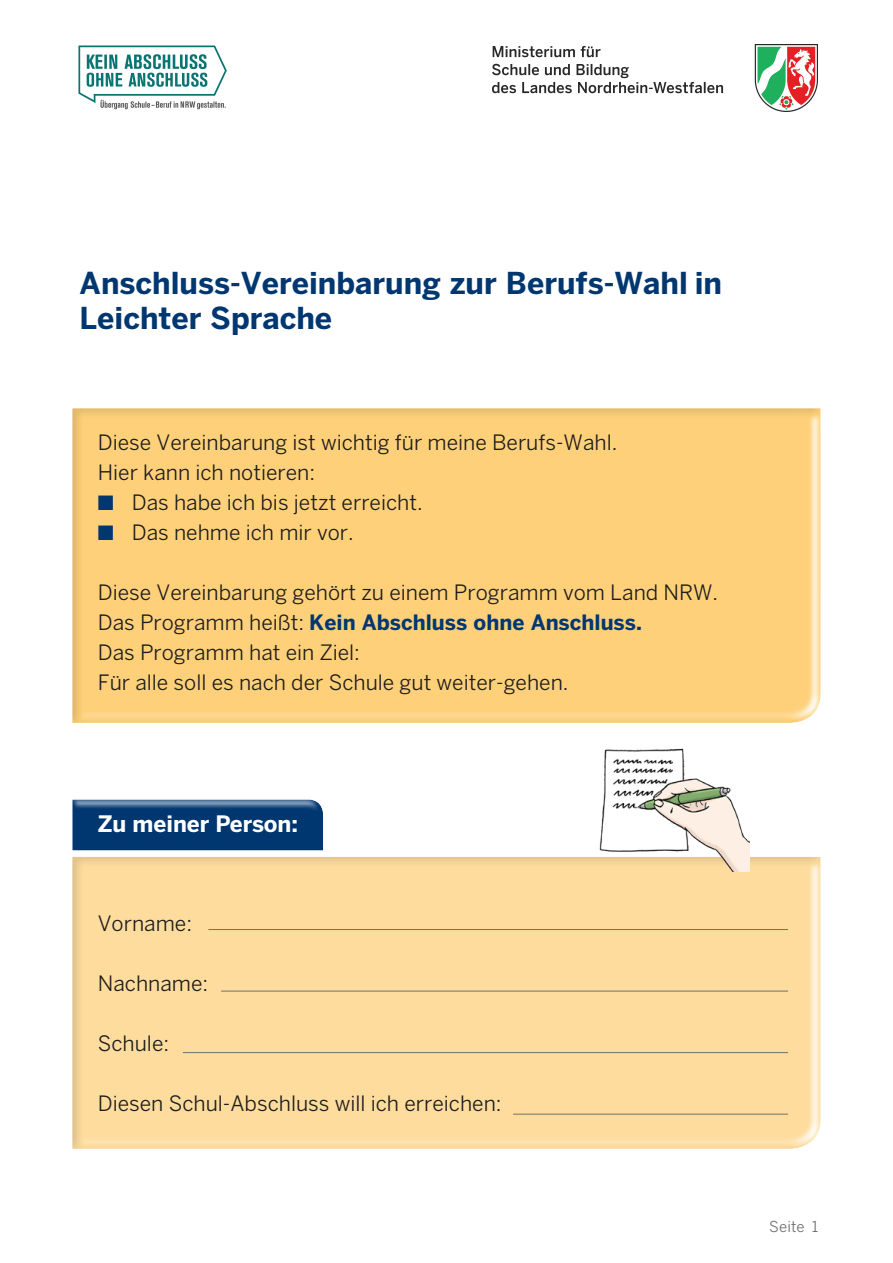
<style>
.page{position:relative;width:893px;height:1263px;background:#fff}
.page>*{position:absolute;margin:0;border:0;box-sizing:border-box;transform-origin:0 0}
.t1{font:700 30px/35.4px "Benton Sans";color:#003770}
.t2{font:700 22.5px "Benton Sans";color:#fff}
.t3{font:21px/30px "Benton Sans";color:#1d1d1b}
.t4{font:15px "Benton Sans";letter-spacing:.015em;color:#706f6f}
.s1{color:#003770}
.s2{font-weight:700;color:#003770}
</style>
<div class="page">
<div style="left:59px;top:397px;width:766px;height:327px;background:#1d1d1b;opacity:.5"></div>
<div style="left:59px;top:845px;width:766px;height:305px;background:#1d1d1b;opacity:.5"></div>
<hr style="left:513px;top:1114px;width:275px;height:1px;background:#706f6f">
<hr style="left:183px;top:1052px;width:605px;height:1px;background:#706f6f">
<hr style="left:221px;top:991px;width:567px;height:1px;background:#706f6f">
<hr style="left:208px;top:929px;width:580px;height:1px;background:#706f6f">
<svg style="left:72px;top:847px;width:251px;height:3px"></svg>
<div style="left:63px;top:790px;width:267px;height:57px;background:#fff;opacity:.75"></div>
<img style="left:593px;top:748px;width:156px;height:124px">
<img style="left:492px;top:44px;width:325px;height:67px">
<img style="left:78px;top:45px;width:149px;height:65px">
<h1 class="t1" style="left:80px;top:264px;width:644px">Anschluss-Vereinbarung zur Berufs-Wahl in<br>Leichter Sprache</h1>
<p class="t3" style="left:98px;top:427px;width:521px">Diese Vereinbarung ist wichtig für meine Berufs-Wahl.<br>Hier kann ich notieren:</p>
<p class="t3" style="left:98px;top:487px;width:326px"><span class="s1">■</span> Das habe ich bis jetzt erreicht.</p>
<p class="t3" style="left:98px;top:517px;width:258px"><span class="s1">■</span> Das nehme ich mir vor.</p>
<p class="t3" style="left:98px;top:577px;width:622px">Diese Vereinbarung gehört zu einem Programm vom Land NRW.<br>Das Programm heißt: <span class="s2">Kein Abschluss ohne Anschluss.<br></span>Das Programm hat ein Ziel:<br>Für alle soll es nach der Schule gut weiter-gehen.</p>
<h2 class="t2" style="left:98px;top:810px;width:202px">Zu meiner Person:</h2>
<p class="t3" style="left:98px;top:908px;width:96px">Vorname:</p>
<p class="t3" style="left:98px;top:968px;width:112px">Nachname:</p>
<p class="t3" style="left:98px;top:1028px;width:73px">Schule:</p>
<p class="t3" style="left:98px;top:1088px;width:405px">Diesen Schul-Abschluss will ich erreichen:</p>
<p class="t4" style="left:769px;top:1218px;width:51px">Seite 1</p>
</div>
